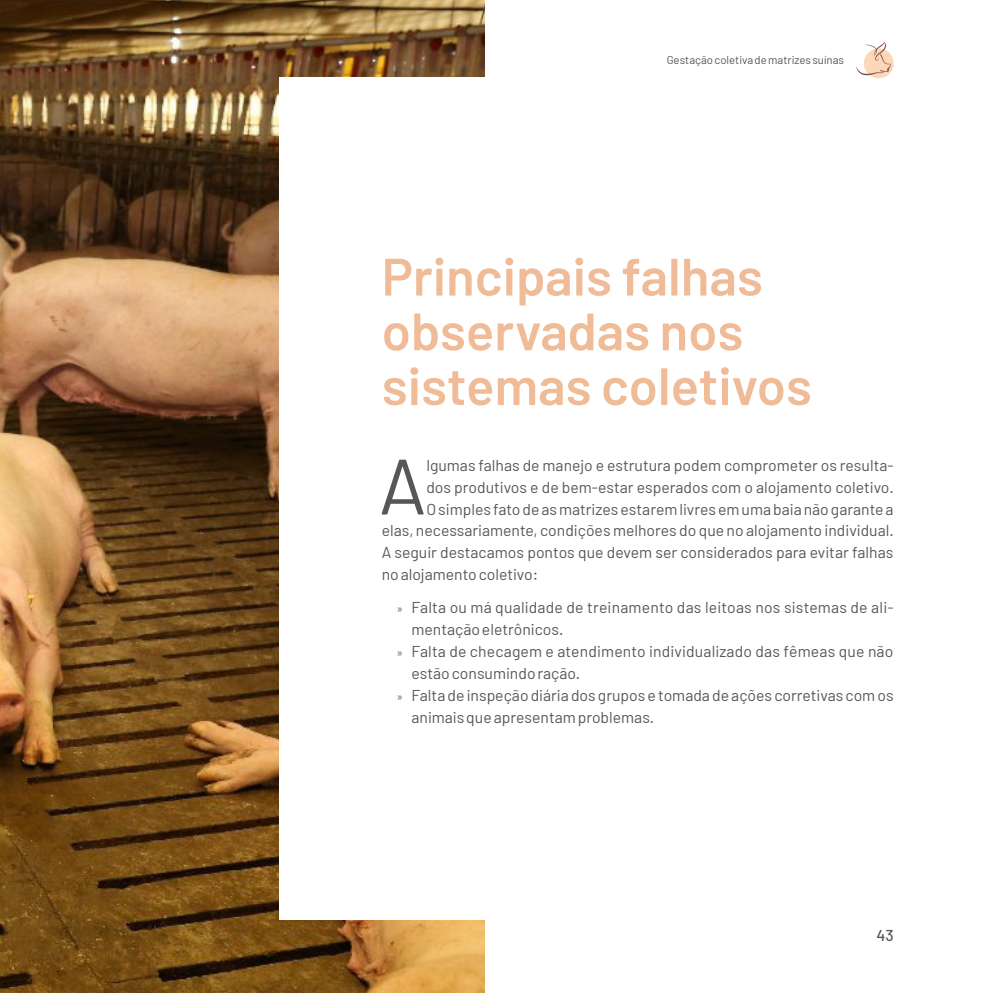
<style>
.page{position:relative;width:993px;height:993px;background:#fff}
.page>*{position:absolute;margin:0;border:0;box-sizing:border-box;transform-origin:0 0}
.t1{font:78.23px "Barlow";color:#575756}
.t2{font:600 52.5px/54.8px "Barlow";color:#f0bc98}
.t3{font:15.75px "Barlow";color:#575756}
.t4{font:500 15.75px "Barlow";color:#575756}
.t5{font:11.38px "Barlow";color:#575756}
.s1{font-size:12.25px;color:#855651}
</style>
<div class="page">
<img style="left:0;top:0;width:484px;height:992px">
<div style="left:279px;top:77px;width:282px;height:842px;background:#fff"></div>
<div style="left:863px;top:48px;width:30px;height:30px;background:#fcd7b8;border-radius:50%"></div>
<svg style="left:856px;top:42px;width:34px;height:33px"></svg>
<p class="t5" style="left:666px;top:53px;width:179px">Gestação coletiva de matrizes suínas</p>
<h2 class="t2" style="left:381px;top:248px;width:431px">Principais falhas observadas nos sistemas coletivos</h2>
<h1 class="t1" style="left:379px;top:437px;width:49px">A</h1>
<p class="t3" style="left:426px;top:455px;width:468px">lgumas falhas de manejo e estrutura podem comprometer os resulta-</p>
<p class="t3" style="left:426px;top:477px;width:468px">dos produtivos e de bem-estar esperados com o alojamento coletivo.</p>
<p class="t3" style="left:426px;top:499px;width:468px">O simples fato de as matrizes estarem livres em uma baia não garante a</p>
<p class="t3" style="left:381px;top:521px;width:513px">elas, necessariamente, condições melhores do que no alojamento individual.</p>
<p class="t3" style="left:381px;top:542px;width:513px">A seguir destacamos pontos que devem ser considerados para evitar falhas</p>
<p class="t3" style="left:381px;top:564px;width:158px">no alojamento coletivo:</p>
<p class="t3" style="left:396px;top:597px;width:498px"><span class="s1">»</span> Falta ou má qualidade de treinamento das leitoas nos sistemas de ali-</p>
<p class="t3" style="left:411px;top:619px;width:153px">mentação eletrônicos.</p>
<p class="t3" style="left:396px;top:641px;width:498px"><span class="s1">»</span> Falta de checagem e atendimento individualizado das fêmeas que não</p>
<p class="t3" style="left:411px;top:663px;width:170px">estão consumindo ração.</p>
<p class="t3" style="left:396px;top:685px;width:498px"><span class="s1">»</span> Falta de inspeção diária dos grupos e tomada de ações corretivas com os</p>
<p class="t3" style="left:411px;top:706px;width:244px">animais que apresentam problemas.</p>
<p class="t4" style="left:876px;top:925px;width:19px">43</p>
</div>
